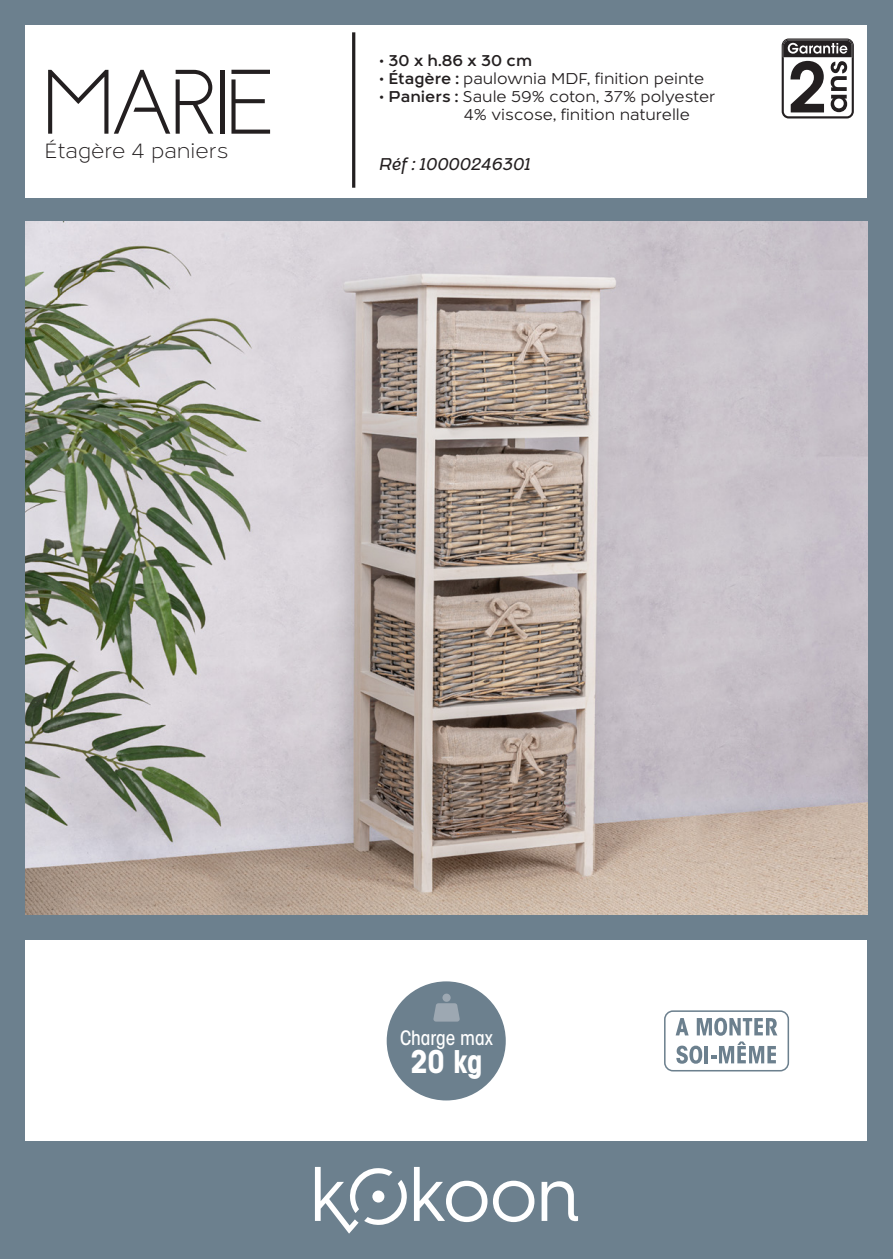
<style>
.page{position:relative;width:893px;height:1259px;background:#6c808e}
.page>*{position:absolute;margin:0;border:0;box-sizing:border-box;transform-origin:0 0}
.t1{font:87px "Basicaline";color:#231f20}
.t2{font:700 condensed 30.9px "ITC Avant Garde Std";color:#fff}
.t3{font:21.6px "Geo Deco";color:#231f20}
.t4{font:500 condensed 19.5px "ITC Avant Garde Std";color:#fff}
.t5{font:italic 500 18px "Geo Deco";color:#231f20}
.t6{font:16.5px "Geo Deco";color:#231f20}
.t7{font:600 16.5px "Geo Deco";color:#231f20}
.s1{font-weight:400}
.s2{font-weight:600}
</style>
<div class="page">
<div style="left:26px;top:26px;width:841px;height:172px;background:#fff"></div>
<div style="left:26px;top:941px;width:841px;height:200px;background:#fff"></div>
<svg style="left:782px;top:38px;width:72px;height:80px"></svg>
<hr style="left:352px;top:32px;width:3px;height:156px;background:#231f20">
<svg style="left:414px;top:1167px;width:73px;height:55px"></svg>
<svg style="left:493px;top:1180px;width:41px;height:42px"></svg>
<svg style="left:542px;top:1181px;width:36px;height:40px"></svg>
<svg style="left:315px;top:1167px;width:92px;height:66px"></svg>
<img style="left:26px;top:221px;width:841px;height:694px">
<div style="left:387px;top:981px;width:119px;height:119px;background:#6c808e;border-radius:50%"></div>
<svg style="left:433px;top:1003px;width:27px;height:18px"></svg>
<div style="left:442px;top:993px;width:9px;height:9px;background:#9da8b2;border-radius:50%"></div>
<svg style="left:664px;top:1010px;width:125px;height:61px"></svg>
<p class="t1" style="left:45px;top:45px;width:230px">MARIE</p>
<p class="t3" style="left:45px;top:137px;width:185px">Étagère 4 paniers</p>
<p class="t7" style="left:379px;top:49px;width:154px"><span class="s1">•</span> 30 x h.86 x 30 cm</p>
<p class="t6" style="left:379px;top:68px;width:326px">• <span class="s2">Étagère :</span> paulownia MDF, finition peinte</p>
<p class="t6" style="left:379px;top:86px;width:337px">• <span class="s2">Paniers :</span> Saule 59% coton, 37% polyester</p>
<p class="t6" style="left:464px;top:104px;width:228px">4% viscose, finition naturelle</p>
<p class="t5" style="left:379px;top:152px;width:153px">Réf : 10000246301</p>
<p class="t4" style="left:400px;top:1026px;width:95px">Charge max</p>
<p class="t2" style="left:410px;top:1042px;width:74px">20 kg</p>
</div>
